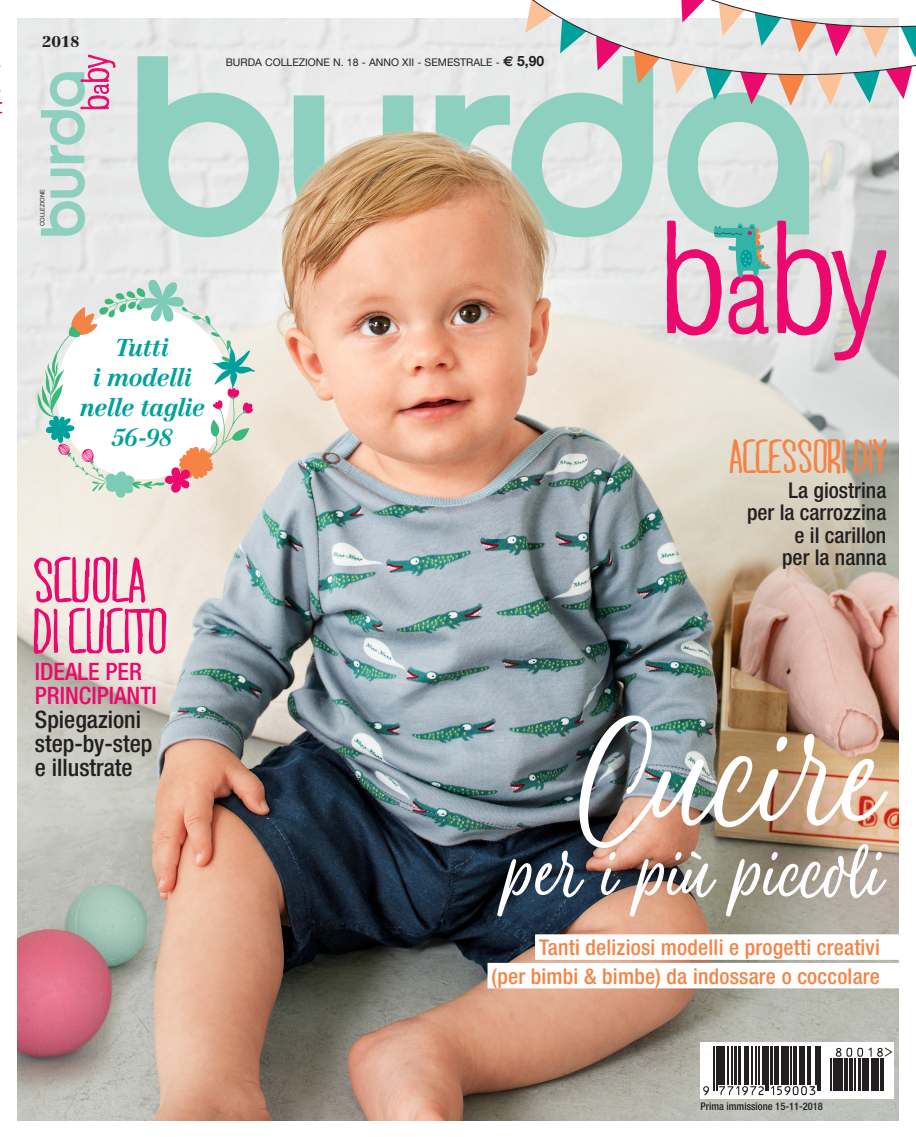
<style>
.page{position:relative;width:916px;height:1137px;background:#fff}
.page>*{position:absolute;margin:0;border:0;box-sizing:border-box;transform-origin:0 0}
.t1{font:150px "Blend Script";color:#fff}
.t2{font:75px "Blend Script";color:#fff}
.t3{font:60px/51px "MARI&DAVID";color:#ec096d}
.t4{font:45px "MARI&DAVID";color:#f58345}
.t5{font:500 condensed 24px/24px "Helvetica Neue LT";color:#231f20}
.t6{font:italic 700 24px/30px "Centennial";letter-spacing:-.025em;color:#00a19d;text-align:center}
.t7{font:500 condensed 21.75px/28.5px "Helvetica Neue LT";letter-spacing:.01em;color:#f58345;text-align:right}
.t8{font:500 condensed 21.75px/22.5px "Helvetica Neue LT";color:#231f20;text-align:right}
.t9{font:900 15.3px "Centennial CE";color:#231f20}
.t10{font:10.5px "Helvetica Neue";color:#231f20}
.t11{font:500 condensed 10.5px "Helvetica Neue LT";color:#231f20}
.t12{font:6px "Helvetica Neue";letter-spacing:-.01em;color:#231f20}
.s1{font-family:"Euro Sans";font-weight:700;font-size:14.25px}
.s2{font-family:"Helvetica Neue LT";font-weight:700;font-size:14.25px}
.s3{color:#ec096d}
</style>
<div class="page">
<img style="left:18px;top:18px;width:880px;height:1101px">
<svg style="left:37px;top:279px;width:218px;height:219px"></svg>
<div style="left:535px;top:934px;width:366px;height:25px;background:#fff"></div>
<div style="left:487px;top:962px;width:414px;height:26px;background:#fff"></div>
<svg style="left:294px;top:95px;width:119px;height:10px"></svg>
<svg style="left:137px;top:56px;width:142px;height:181px"></svg>
<svg style="left:41px;top:54px;width:75px;height:182px"></svg>
<div style="left:700px;top:1042px;width:193px;height:56px;background:#fff"></div>
<svg style="left:713px;top:1046px;width:173px;height:48px"></svg>
<hr style="left:714px;top:1046px;width:1px;height:44px;background:#231f20">
<hr style="left:716px;top:1046px;width:1px;height:44px;background:#231f20">
<hr style="left:718px;top:1046px;width:3px;height:38px;background:#231f20">
<hr style="left:722px;top:1046px;width:3px;height:38px;background:#231f20">
<hr style="left:727px;top:1046px;width:1px;height:38px;background:#231f20">
<hr style="left:732px;top:1046px;width:1px;height:38px;background:#231f20">
<hr style="left:734px;top:1046px;width:2px;height:38px;background:#231f20">
<hr style="left:738px;top:1046px;width:3px;height:38px;background:#231f20">
<hr style="left:744px;top:1046px;width:1px;height:38px;background:#231f20">
<hr style="left:746px;top:1046px;width:2px;height:38px;background:#231f20">
<hr style="left:751px;top:1046px;width:1px;height:38px;background:#231f20">
<hr style="left:755px;top:1046px;width:1px;height:38px;background:#231f20">
<hr style="left:759px;top:1046px;width:1px;height:38px;background:#231f20">
<hr style="left:762px;top:1046px;width:2px;height:38px;background:#231f20">
<hr style="left:765px;top:1046px;width:1px;height:44px;background:#231f20">
<hr style="left:767px;top:1046px;width:2px;height:44px;background:#231f20">
<hr style="left:770px;top:1046px;width:2px;height:38px;background:#231f20">
<hr style="left:774px;top:1046px;width:3px;height:38px;background:#231f20">
<hr style="left:778px;top:1046px;width:1px;height:38px;background:#231f20">
<hr style="left:781px;top:1046px;width:3px;height:38px;background:#231f20">
<hr style="left:785px;top:1046px;width:4px;height:38px;background:#231f20">
<hr style="left:790px;top:1046px;width:1px;height:38px;background:#231f20">
<hr style="left:793px;top:1046px;width:4px;height:38px;background:#231f20">
<hr style="left:799px;top:1046px;width:1px;height:38px;background:#231f20">
<hr style="left:801px;top:1046px;width:3px;height:38px;background:#231f20">
<hr style="left:807px;top:1046px;width:1px;height:38px;background:#231f20">
<hr style="left:809px;top:1046px;width:1px;height:38px;background:#231f20">
<hr style="left:815px;top:1046px;width:1px;height:38px;background:#231f20">
<hr style="left:817px;top:1046px;width:1px;height:44px;background:#231f20">
<hr style="left:819px;top:1046px;width:1px;height:44px;background:#231f20">
<hr style="left:830px;top:1057px;width:1px;height:33px;background:#231f20">
<hr style="left:833px;top:1057px;width:2px;height:33px;background:#231f20">
<hr style="left:836px;top:1057px;width:2px;height:33px;background:#231f20">
<hr style="left:839px;top:1057px;width:4px;height:33px;background:#231f20">
<hr style="left:844px;top:1057px;width:1px;height:33px;background:#231f20">
<hr style="left:846px;top:1057px;width:1px;height:33px;background:#231f20">
<hr style="left:849px;top:1057px;width:4px;height:33px;background:#231f20">
<hr style="left:854px;top:1057px;width:1px;height:33px;background:#231f20">
<hr style="left:858px;top:1057px;width:3px;height:33px;background:#231f20">
<hr style="left:862px;top:1057px;width:1px;height:33px;background:#231f20">
<hr style="left:864px;top:1057px;width:1px;height:33px;background:#231f20">
<hr style="left:866px;top:1057px;width:2px;height:33px;background:#231f20">
<hr style="left:871px;top:1057px;width:2px;height:33px;background:#231f20">
<hr style="left:874px;top:1057px;width:1px;height:33px;background:#231f20">
<hr style="left:876px;top:1057px;width:3px;height:33px;background:#231f20">
<hr style="left:880px;top:1057px;width:3px;height:33px;background:#231f20">
<svg style="left:703px;top:1086px;width:6px;height:8px"></svg>
<svg style="left:719px;top:1085px;width:44px;height:9px"></svg>
<svg style="left:771px;top:1085px;width:44px;height:9px"></svg>
<svg style="left:835px;top:1047px;width:36px;height:9px"></svg>
<svg style="left:877px;top:1047px;width:15px;height:9px"></svg>
<img style="left:496px;top:714px;width:391px;height:203px">
<img style="left:245px;top:105px;width:190px;height:284px">
<svg style="left:435px;top:0;width:481px;height:522px"></svg>
<p class="t9" style="left:42px;top:32px;width:39px">2018</p>
<p class="t10" style="left:226px;top:55px;width:320px">BURDA COLLEZIONE N. 18 - ANNO XI I - SEMESTRALE - <span class="s1">€</span> <span class="s2">5,90</span></p>
<p class="t12" style="left:38px;top:226px;width:38px;rotate:-90deg">COLLEZIONE</p>
<p class="t6" style="left:79px;top:332px;width:127px">Tutti<br>i modelli nelle taglie<br>56-98</p>
<p class="t3" style="left:33px;top:553px;width:135px">SCUOLA<br>DI CUCITO</p>
<p class="t5" style="left:35px;top:659px;width:123px"><span class="s3">ideale per principianti<br></span>Spiegazioni step-by-step e illustrate</p>
<p class="t4" style="left:729px;top:431px;width:159px">ACCESSORI DIY</p>
<p class="t8" style="left:747px;top:478px;width:141px">La giostrina<br>per la carrozzina e il carillon<br>per la nanna</p>
<p class="t1" style="left:577px;top:688px;width:308px">Cucire</p>
<p class="t2" style="left:507px;top:828px;width:379px">per i più piccoli</p>
<p class="t7" style="left:491px;top:932px;width:390px">Tanti deliziosi modelli e progetti creativi<br>(per bimbi &amp; bimbe) da indossare o coccolare</p>
<p class="t11" style="left:700px;top:1100px;width:124px">Prima immissione 15-11-2018</p>
</div>
